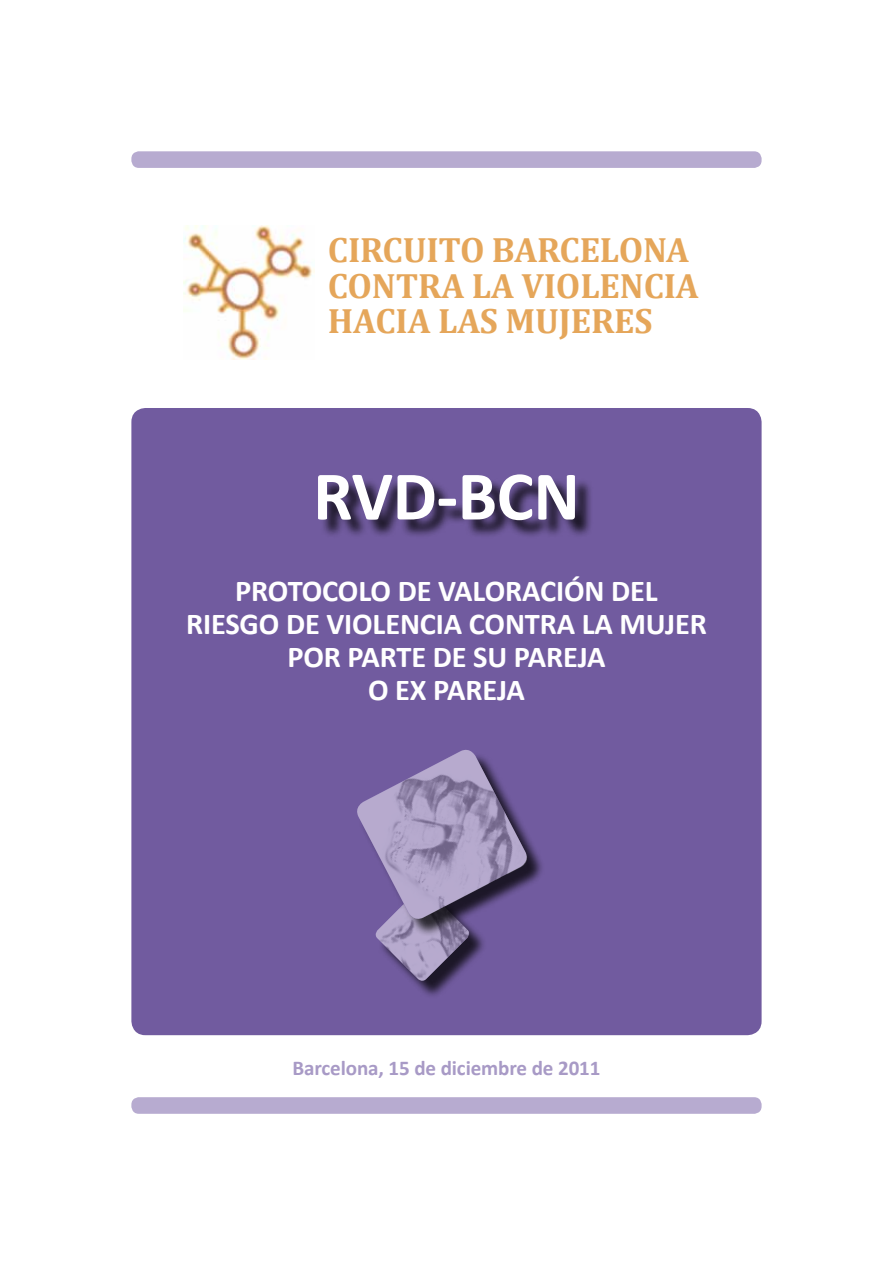
<style>
.page{position:relative;width:893px;height:1263px;background:#fff}
.page>*{position:absolute;margin:0;border:0;box-sizing:border-box;transform-origin:0 0}
.t1{font:700 70.2px "Calibri";letter-spacing:-.005em;color:#fff}
.t2{font:700 35.4px/35.4px "Cambria";letter-spacing:-.005em;color:#e5a65a}
.t3{font:700 30.45px/32.7px "Calibri";letter-spacing:-.005em;color:#fff;text-align:center}
.t4{font:700 21px "Calibri";letter-spacing:-.005em;color:#a89ac6}
</style>
<div class="page">
<div style="left:131px;top:408px;width:631px;height:627px;background:#715b9f;border-radius:14px"></div>
<div style="left:131px;top:1097px;width:631px;height:17px;background:#b7abd0;border-radius:8px"></div>
<div style="left:131px;top:151px;width:631px;height:17px;background:#b7abd0;border-radius:8px"></div>
<div style="left:378px;top:889px;width:109px;height:109px;background:#000;opacity:.75"></div>
<img style="left:183px;top:225px;width:132px;height:134px">
<div style="left:320px;top:477px;width:273px;height:62px;background:#000;opacity:.75"></div>
<div style="left:359px;top:752px;width:186px;height:185px;background:#000;opacity:.75"></div>
<svg style="left:359px;top:922px;width:171px;height:61px"></svg>
<img style="left:357px;top:750px;width:174px;height:172px">
<p class="t2" style="left:328px;top:232px;width:372px">CIRCUITO BARCELONA<br>CONTRA LA VIOLENCIA<br>HACIA LAS MUJERES</p>
<h1 class="t1" style="left:313px;top:453px;width:268px">RVD-BCN</h1>
<p class="t3" style="left:186px;top:573px;width:522px">PROTOCOLO DE VALORACIÓN DEL<br>RIESGO DE VIOLENCIA CONTRA LA MUJER<br>POR PARTE DE SU PAREJA<br>O EX PAREJA</p>
<p class="t4" style="left:292px;top:1055px;width:309px">Barcelona, 15 de diciembre de 2011</p>
</div>
